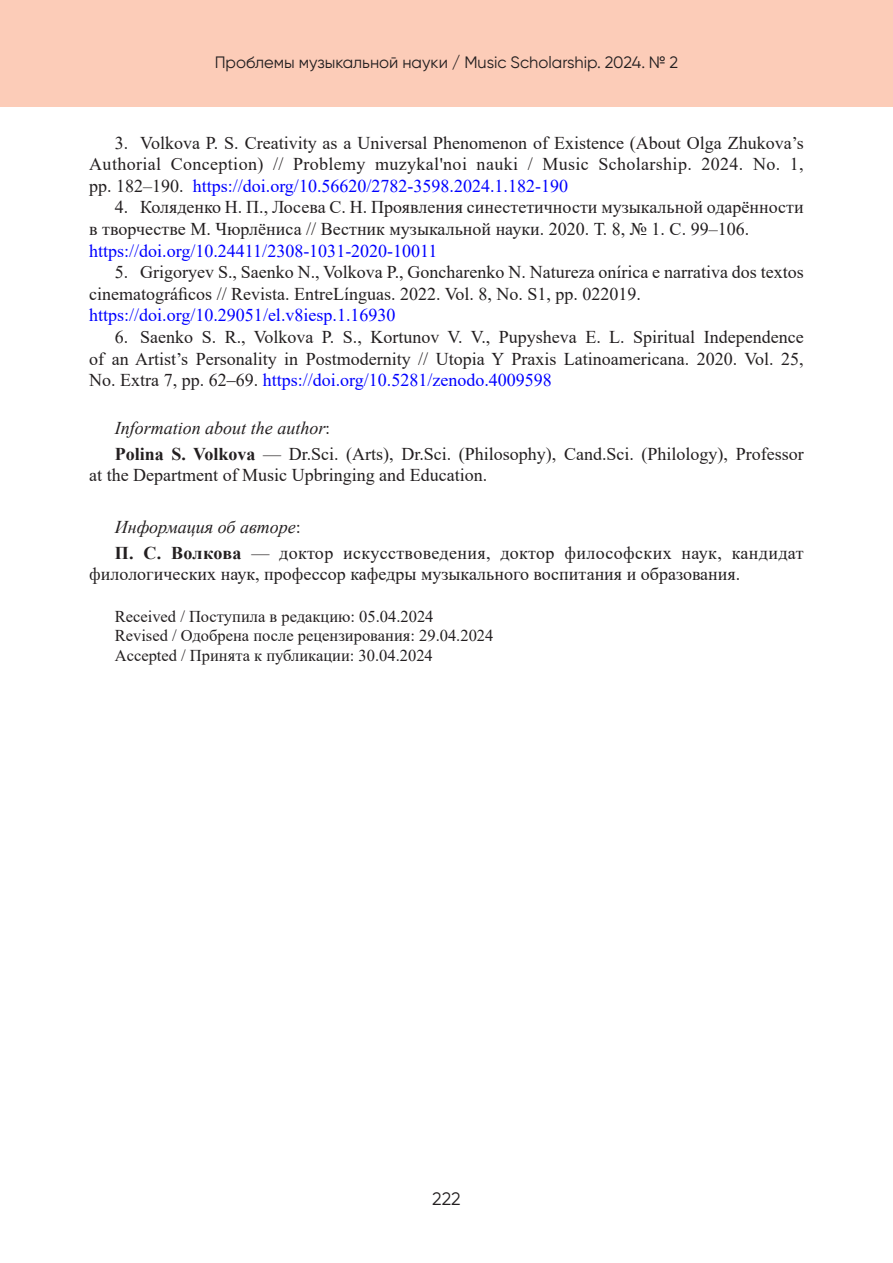
<style>
.page{position:relative;width:893px;height:1263px;background:#fff}
.page>*{position:absolute;margin:0;border:0;box-sizing:border-box;transform-origin:0 0}
.Литература{font:18px/21.6px "Times New Roman";color:#231f20;text-align:justify}
.Об_авторе{font:18px/21.6px "Times New Roman";color:#231f20}
.Литература_DOI{font:18px "Times New Roman";color:#00f}
.Об_авторе-2{font:italic 18px "Times New Roman";color:#231f20}
.t1{font:18px "Gilroy";color:#231f20}
.Поступила{font:16.5px "Times New Roman";color:#231f20}
.t2{font:16.5px "Gilroy";color:#231f20}
.s1{color:#00f}
.s2{font-style:normal}
.s3{font-weight:700}
</style>
<div class="page">
<div style="left:0;top:0;width:893px;height:107px;background:#fcccb8"></div>
<p class="t2" style="left:215px;top:53px;width:465px">Проблемы музыкальной науки / Music Scholarship. 2024. № 2</p>
<p class="Литература" style="left:89px;top:131px;width:716px;text-indent:26px">3. Volkova P. S. Creativity as a Universal Phenomenon of Existence (About Olga Zhukova’s Authorial Conception) // Problemy muzykal'noi nauki / Music Scholarship. 2024. No. 1, pp. 182–190. <span class="s1">https://doi.org/10.56620/2782-3598.2024.1.182-190</span></p>
<p class="Литература" style="left:89px;top:196px;width:716px;text-indent:26px">4. Коляденко Н. П., Лосева С. Н. Проявления синестетичности музыкальной одарённости в творчестве М. Чюрлёниса // Вестник музыкальной науки. 2020. Т. 8, № 1. С. 99–106.</p>
<p class="Литература_DOI" style="left:89px;top:238px;width:350px">https://doi.org/10.24411/2308-1031-2020-10011</p>
<p class="Литература" style="left:89px;top:261px;width:716px;text-indent:26px">5. Grigoryev S., Saenko N., Volkova P., Goncharenko N. Natureza onírica e narrativa dos textos cinematográficos // Revista. EntreLínguas. 2022. Vol. 8, No. S1, pp. 022019.</p>
<p class="Литература_DOI" style="left:89px;top:303px;width:308px">https://doi.org/10.29051/el.v8iesp.1.16930</p>
<p class="Литература" style="left:89px;top:326px;width:716px;text-indent:26px">6. Saenko S. R., Volkova P. S., Kortunov V. V., Pupysheva E. L. Spiritual Independence of an Artist’s Personality in Postmodernity // Utopia Y Praxis Latinoamericana. 2020. Vol. 25, No. Extra 7, pp. 62‒69. <span class="s1">https://doi.org/10.5281/zenodo.4009598</span></p>
<p class="Об_авторе-2" style="left:115px;top:415px;width:217px">Information about the author<span class="s2">:</span></p>
<p class="Об_авторе" style="left:89px;top:442px;width:716px;text-indent:26px"><span class="s3">Polina S. Volkova</span> — Dr.Sci. (Arts), Dr.Sci. (Philosophy), Cand.Sci. (Philology), Professor at the Department of Music Upbringing and Education.</p>
<p class="Об_авторе-2" style="left:115px;top:514px;width:188px">Информация об авторе<span class="s2">:</span></p>
<p class="Об_авторе" style="left:89px;top:541px;width:716px;text-indent:26px"><span class="s3">П. С. Волкова</span> — доктор искусствоведения, доктор философских наук, кандидат филологических наук, профессор кафедры музыкального воспитания и образования.</p>
<p class="Поступила" style="left:115px;top:604px;width:320px">Received / Поступила в редакцию: 05.04.2024</p>
<p class="Поступила" style="left:115px;top:624px;width:380px">Revised / Одобрена после рецензирования: 29.04.2024</p>
<p class="Поступила" style="left:115px;top:644px;width:319px">Accepted / Принята к публикации: 30.04.2024</p>
<p class="t1" style="left:432px;top:1188px;width:30px">222</p>
</div>
